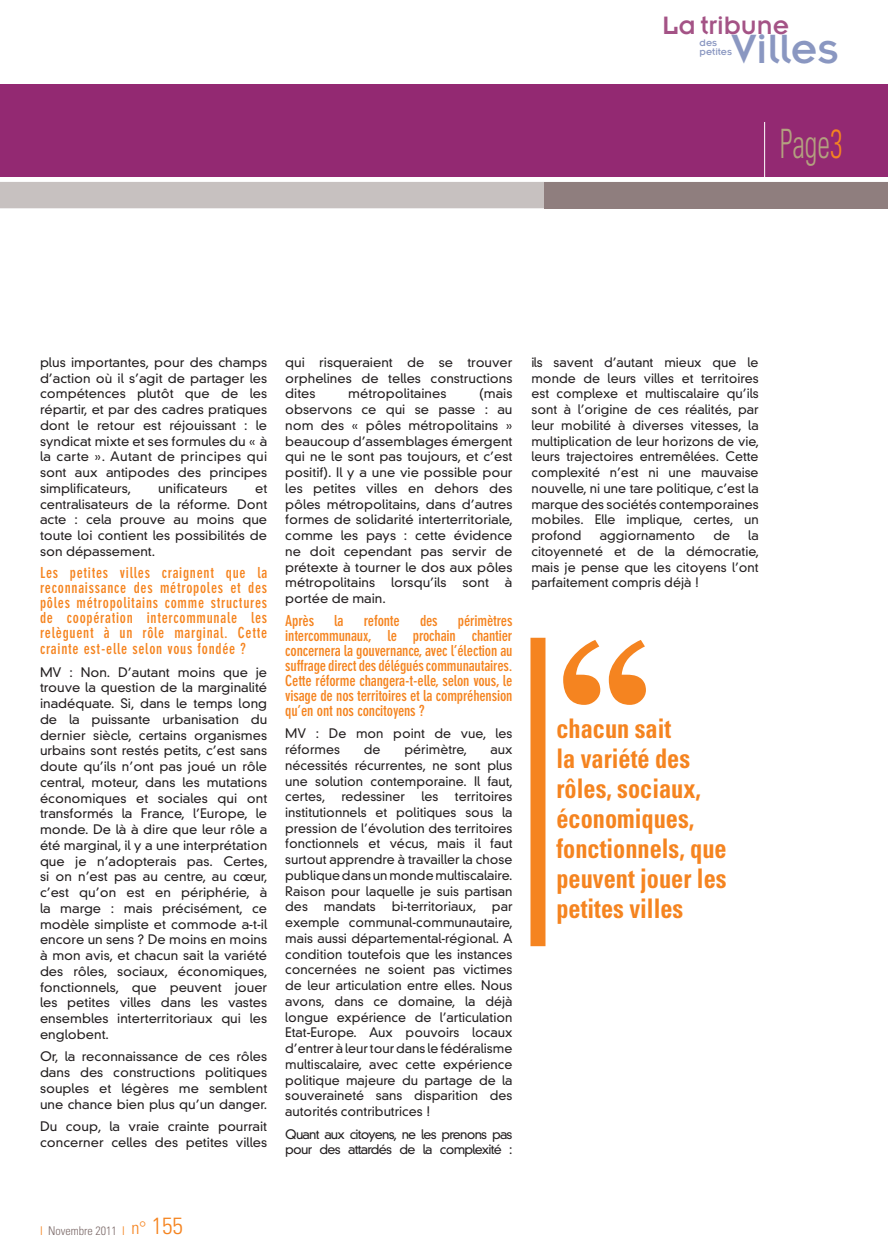
<style>
.page{position:relative;width:888px;height:1258px;background:#fff}
.page>*{position:absolute;margin:0;border:0;box-sizing:border-box;transform-origin:0 0}
.t1{font:700 189.6px "Georgia";color:#f58420}
.t2{font:45px "Insignia LT Std";color:#8a97c1}
.t3{font:300 condensed 40.5px "Univers LT Std";color:#b3a17f;scale:.7 1}
.t4{font:27.75px "Insignia LT Std";color:#a45386}
.t5{font:700 condensed 27px/30px "Univers LT Std";color:#f58420;scale:.9 1}
.t6{font:700 condensed 15px/15px "DIN Neuzeit Grotesk Std";letter-spacing:-.01em;color:#f58420;text-align:justify}
.t7{font:300 12.75px/15.8px "DIN Neuzeit Grotesk Std";color:#231f20;text-align:justify}
.t8{font:300 12.75px/15.8px "DIN Neuzeit Grotesk Std";letter-spacing:-.06em;color:#231f20}
.t9{font:300 condensed 12px "Univers LT Std";color:#7d6b6a}
.t10{font:10.5px/8.7px "Insignia LT Std";color:#8a97c1}
.s1{color:#f58420}
.s2{font-size:18px;color:#f58420}
.s3{font-size:23.4px;color:#f58420}
</style>
<div class="page">
<div style="left:0;top:85px;width:888px;height:92px;background:#932972"></div>
<hr style="left:764px;top:122px;width:1px;height:55px;background:#fff">
<div style="left:0;top:182px;width:544px;height:26px;background:#c7c1c0"></div>
<div style="left:544px;top:182px;width:344px;height:26px;background:#8f7e7e"></div>
<div style="left:530px;top:638px;width:15px;height:308px;background:#f58420"></div>
<h3 class="t4" style="left:662px;top:11px;width:128px">La tribune</h3>
<h2 class="t2" style="left:732px;top:26px;width:108px">Villes</h2>
<p class="t10" style="left:700px;top:38px;width:34px">des petites</p>
<h3 class="t3" style="left:780px;top:119px;width:91px">Page<span class="s1">3</span></h3>
<p class="t7" style="left:40px;top:354px;width:229px">plus importantes, pour des champs d’action où il s’agit de partager les compétences plutôt que de les répartir, et par des cadres pratiques dont le retour est réjouissant : le syndicat mixte et ses formules du « à la carte ». Autant de principes qui sont aux antipodes des principes simplificateurs,</p>
<p class="t7" style="left:158px;top:480px;width:71px">unificateurs</p>
<p class="t7" style="left:40px;top:480px;width:229px;text-indent:215px">et centralisateurs de la réforme. Dont acte : cela prouve au moins que toute loi contient les possibilités de son dépassement.</p>
<p class="t6" style="left:40px;top:566px;width:229px">Les petites villes craignent que la reconnaissance des métropoles et des pôles métropolitains comme structures de coopération intercommunale les relèguent à un rôle marginal. Cette crainte est-elle selon vous fondée ?</p>
<p class="t7" style="left:40px;top:664px;width:229px">MV : Non. D’autant moins que je trouve la question de la marginalité inadéquate. Si, dans le temps long de la puissante urbanisation du dernier siècle, certains organismes urbains sont restés petits, c’est sans doute qu’ils n’ont pas joué un rôle central, moteur, dans les mutations économiques et sociales qui ont transformés la France, l’Europe, le monde. De là à dire que leur rôle a été marginal, il y a une interprétation que je n’adopterais pas. Certes, si on n’est pas au centre, au cœur, c’est qu’on est en périphérie, à la marge : mais précisément, ce modèle simpliste et commode a-t-il encore un sens ? De moins en moins à mon avis, et chacun sait la variété des rôles, sociaux, économiques, fonctionnels, que peuvent jouer les petites villes dans les vastes ensembles interterritoriaux qui les englobent.</p>
<p class="t7" style="left:40px;top:1049px;width:229px">Or, la reconnaissance de ces rôles dans des constructions politiques souples et légères me semblent une chance bien plus qu’un danger.</p>
<p class="t7" style="left:40px;top:1119px;width:229px">Du coup, la vraie crainte pourrait concerner celles des petites villes</p>
<p class="t7" style="left:285px;top:354px;width:229px">qui risqueraient de se trouver orphelines de telles constructions dites</p>
<p class="t7" style="left:285px;top:386px;width:229px;text-indent:194px">(mais observons ce qui se passe : au nom des « pôles métropolitains » beaucoup d’assemblages émergent qui ne le sont pas toujours, et c’est positif). Il y a une vie possible pour les petites villes en dehors des pôles métropolitains, dans d’autres formes de solidarité interterritoriale, comme les pays : cette évidence ne doit cependant pas servir de prétexte à tourner le dos aux pôles métropolitains</p>
<p class="t7" style="left:348px;top:386px;width:100px">métropolitaines</p>
<p class="t7" style="left:391px;top:575px;width:57px">lorsqu’ils</p>
<p class="t7" style="left:462px;top:575px;width:28px">sont</p>
<p class="t7" style="left:505px;top:575px;width:9px">à</p>
<p class="t7" style="left:285px;top:591px;width:102px">portée de main.</p>
<p class="t6" style="left:285px;top:613px;width:30px">Après</p>
<p class="t6" style="left:334px;top:613px;width:11px">la</p>
<p class="t6" style="left:364px;top:613px;width:37px">refonte</p>
<p class="t6" style="left:420px;top:613px;width:19px">des</p>
<p class="t6" style="left:285px;top:613px;width:229px;text-indent:173px">périmètres intercommunaux, le prochain chantier concernera la gouvernance, avec l’élection au suffrage direct des délégués communautaires.<br>Cette réforme changera-t-elle, selon vous, le visage de nos territoires et la compréhension qu’en ont nos concitoyens ?</p>
<p class="t7" style="left:285px;top:726px;width:229px">MV : De mon point de vue, les réformes</p>
<p class="t7" style="left:364px;top:741px;width:18px">de</p>
<p class="t7" style="left:404px;top:741px;width:64px">périmètre,</p>
<p class="t7" style="left:285px;top:741px;width:229px;text-indent:205px">aux nécessités récurrentes, ne sont plus une solution contemporaine. Il faut, certes, redessiner</p>
<p class="t7" style="left:421px;top:789px;width:18px">les</p>
<p class="t7" style="left:285px;top:789px;width:229px;text-indent:170px">territoires institutionnels et politiques sous la pression de l’évolution des territoires fonctionnels et vécus, mais il faut surtout apprendre à travailler la chose publique dans un monde multiscalaire.<br>Raison pour laquelle je suis partisan des</p>
<p class="t7" style="left:285px;top:899px;width:229px;text-indent:106px">bi-territoriaux, par exemple communal-communautaire, mais aussi départemental-régional. A condition toutefois que les instances concernées ne soient pas victimes de leur articulation entre elles. Nous avons, dans ce domaine, la déjà longue expérience de l’articulation Etat-Europe. Aux pouvoirs locaux d’entrer à leur tour dans le fédéralisme multiscalaire, avec cette expérience politique majeure du partage de la souveraineté sans disparition des autorités contributrices !</p>
<p class="t8" style="left:285px;top:1126px;width:229px">Quant aux citoyens, ne les prenons pas pour des attardés de la complexité :</p>
<p class="t7" style="left:324px;top:899px;width:53px">mandats</p>
<p class="t7" style="left:531px;top:354px;width:229px">ils savent d’autant mieux que le monde de leurs villes et territoires est complexe et multiscalaire qu’ils sont à l’origine de ces réalités, par leur mobilité à diverses vitesses, la multiplication de leur horizons de vie, leurs trajectoires entremêlées. Cette complexité n’est ni une mauvaise nouvelle, ni une tare politique, c’est la marque des sociétés contemporaines mobiles. Elle implique, certes, un profond</p>
<p class="t7" style="left:531px;top:528px;width:229px;text-indent:217px">la citoyenneté et de la démocratie, mais je pense que les citoyens l’ont parfaitement compris déjà !</p>
<p class="t7" style="left:600px;top:528px;width:97px">aggiornamento</p>
<p class="t7" style="left:713px;top:528px;width:18px">de</p>
<h1 class="t1" style="left:556px;top:594px;width:100px">“</h1>
<h3 class="t5" style="left:556px;top:713px;width:190px">chacun sait<br>la variété des rôles, sociaux, économiques, fonctionnels, que peuvent jouer les petites villes</h3>
<p class="t9" style="left:40px;top:1223px;width:144px"><span class="s1">I</span> Novembre 2011 <span class="s1">I</span> <span class="s2">n°</span> <span class="s3">155</span></p>
</div>
